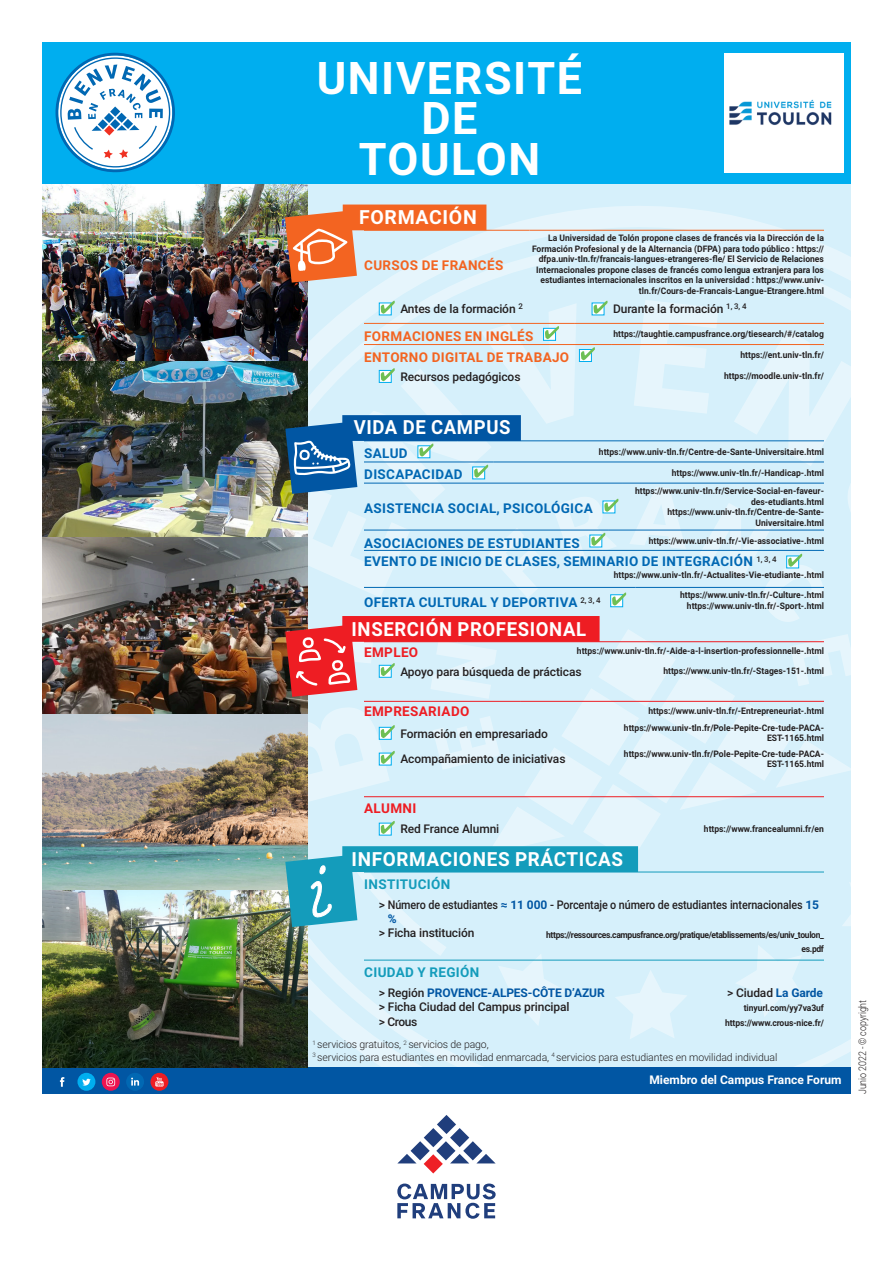
<style>
.page{position:relative;width:893px;height:1263px;background:#fff}
.page>*{position:absolute;margin:0;border:0;box-sizing:border-box;transform-origin:0 0}
.t1{font:700 45px/40.5px "Roboto";letter-spacing:.035em;color:#fff;text-align:center}
.t2{font:700 19.5px "Roboto";letter-spacing:.035em;color:#fff;scale:.95 1}
.t3{font:700 19.5px "Roboto";letter-spacing:.035em;color:#fff}
.t4{font:700 13.5px "Roboto";letter-spacing:.025em;color:#0168b3}
.t5{font:700 13.5px "Roboto";letter-spacing:.025em;color:#f36421}
.t6{font:700 13.5px "Roboto";letter-spacing:.025em;color:#ee1d23}
.t7{font:700 13.5px "Roboto";letter-spacing:.025em;color:#149cbb}
.t8{font:500 12px/14.2px "Roboto";letter-spacing:-.01em;color:#231f20}
.t9{font:700 12px "Roboto";letter-spacing:-.01em;color:#0156a3}
.t10{font:700 12px "Roboto";color:#fff}
.t11{font:300 10.5px/12.6px "Roboto";letter-spacing:-.01em;color:#231f20}
.t12{font:300 10.5px "Roboto";letter-spacing:-.01em;color:#231f20;scale:.85 1}
.t13{font:700 9px/10.5px "Roboto";color:#231f20;text-align:right;scale:.95 1}
.t14{font:700 9px/14.2px "Roboto";letter-spacing:-.04em;color:#231f20;text-align:right;scale:.95 1}
.s1{font-weight:700;color:#0156a3}
.s2{font-weight:500;color:#231f20}
</style>
<div class="page">
<div style="left:42px;top:42px;width:808px;height:143px;background:#00aeef"></div>
<svg style="left:124px;top:160px;width:727px;height:68px"></svg>
<svg style="left:308px;top:228px;width:543px;height:839px;background:#d9f0fa"></svg>
<div style="left:42px;top:1067px;width:809px;height:27px;background:#0156a3"></div>
<svg style="left:55px;top:52px;width:121px;height:120px"></svg>
<div style="left:77px;top:1073px;width:18px;height:18px;background:#00aeef;border-radius:50%"></div>
<svg style="left:102px;top:1073px;width:18px;height:18px"></svg>
<div style="left:126px;top:1073px;width:18px;height:18px;background:#0168b3;border-radius:50%"></div>
<div style="left:150px;top:1073px;width:18px;height:18px;background:#ee1d23;border-radius:50%"></div>
<svg style="left:60px;top:1077px;width:4px;height:10px"></svg>
<svg style="left:82px;top:1079px;width:9px;height:6px"></svg>
<svg style="left:106px;top:1077px;width:9px;height:9px"></svg>
<svg style="left:131px;top:1077px;width:8px;height:8px"></svg>
<svg style="left:155px;top:1077px;width:9px;height:9px"></svg>
<svg style="left:397px;top:1115px;width:99px;height:58px"></svg>
<svg style="left:397px;top:1183px;width:98px;height:35px"></svg>
<img style="left:42px;top:185px;width:266px;height:353px">
<img style="left:42px;top:361px;width:223px;height:176px">
<img style="left:42px;top:538px;width:223px;height:176px">
<img style="left:42px;top:714px;width:223px;height:176px">
<img style="left:42px;top:890px;width:266px;height:177px">
<div style="left:725px;top:54px;width:119px;height:119px;background:#fff"></div>
<img style="left:729px;top:99px;width:103px;height:26px">
<svg style="left:285px;top:205px;width:201px;height:78px;background:#e3ac91"></svg>
<hr style="left:364px;top:230px;width:165px;height:1px;background:#f36421">
<hr style="left:529px;top:230px;width:295px;height:1px;background:#f36421">
<svg style="left:265px;top:300px;width:586px;height:739px;background:#c7dce6"></svg>
<h1 class="t1" style="left:317px;top:56px;width:267px">UNIVERSITÉ</h1>
<h1 class="t1" style="left:359px;top:96px;width:183px">DE<br>TOULON</h1>
<h2 class="t3" style="left:359px;top:203px;width:119px">FORMACIÓN</h2>
<h3 class="t5" style="left:364px;top:256px;width:141px">CURSOS DE FRANCÉS</h3>
<p class="t13" style="left:532px;top:232px;width:309px">La Universidad de Tolón propone clases de francés via la Dirección de la Formación Profesional y de la Alternancia (DFPA) para todo público : https:// dfpa.univ-tln.fr/francais-langues-etrangeres-fle/ El Servicio de Relaciones Internacionales propone clases de francés como lengua extranjera para los estudiantes internacionales inscritos en la universidad : https://www.univ&shy;tln.fr/Cours-de-Francais-Langue-Etrangere.html</p>
<h3 class="t8" style="left:400px;top:301px;width:124px">Antes de la formación <sup>2</sup></h3>
<h3 class="t8" style="left:613px;top:301px;width:135px">Durante la formación <sup>1,</sup> <sup>3,</sup> <sup>4</sup></h3>
<h3 class="t5" style="left:364px;top:327px;width:171px">FORMACIONES EN INGLÉS</h3>
<p class="t13" style="left:613px;top:328px;width:223px">https://taughtie.campusfrance.org/tiesearch/#/catalog</p>
<h3 class="t5" style="left:364px;top:348px;width:207px">ENTORNO DIGITAL DE TRABAJO</h3>
<p class="t13" style="left:740px;top:350px;width:89px">https://ent.univ-tln.fr/</p>
<h3 class="t8" style="left:400px;top:369px;width:122px">Recursos pedagógicos</h3>
<p class="t13" style="left:724px;top:371px;width:107px">https://moodle.univ-tln.fr/</p>
<h2 class="t2" style="left:354px;top:414px;width:167px">VIDA DE CAMPUS</h2>
<h3 class="t4" style="left:364px;top:444px;width:45px">SALUD</h3>
<p class="t13" style="left:599px;top:446px;width:238px">https://www.univ-tln.fr/Centre-de-Sante-Universitaire.html</p>
<h3 class="t4" style="left:364px;top:465px;width:100px">DISCAPACIDAD</h3>
<p class="t13" style="left:672px;top:467px;width:162px">https://www.univ-tln.fr/-Handicap-.html</p>
<h3 class="t4" style="left:364px;top:499px;width:230px">ASISTENCIA SOCIAL, PSICOLÓGICA</h3>
<p class="t13" style="left:635px;top:485px;width:200px">https://www.univ-tln.fr/Service-Social-en-faveur&shy;des-etudiants.html https://www.univ-tln.fr/Centre-de-Sante-Universitaire.html</p>
<h3 class="t4" style="left:364px;top:533px;width:217px">ASOCIACIONES DE ESTUDIANTES</h3>
<p class="t13" style="left:649px;top:535px;width:186px">https://www.univ-tln.fr/-Vie-associative-.html</p>
<h3 class="t4" style="left:364px;top:552px;width:414px">EVENTO DE INICIO DE CLASES, SEMINARIO DE INTEGRACIÓN <sup>1,</sup> <sup>3,</sup> <sup>4</sup></h3>
<p class="t13" style="left:614px;top:569px;width:223px">https://www.univ-tln.fr/-Actualites-Vie-etudiante-.html</p>
<h3 class="t4" style="left:364px;top:593px;width:238px">OFERTA CULTURAL Y DEPORTIVA <sup>2,</sup> <sup>3,</sup> <sup>4</sup></h3>
<p class="t13" style="left:680px;top:590px;width:153px">https://www.univ-tln.fr/-Culture-.html https://www.univ-tln.fr/-Sport-.html</p>
<h3 class="t6" style="left:364px;top:643px;width:55px">EMPLEO</h3>
<p class="t13" style="left:577px;top:646px;width:262px">https://www.univ-tln.fr/-Aide-a-l-insertion-professionnelle-.html</p>
<h3 class="t8" style="left:400px;top:664px;width:183px">Apoyo para búsqueda de prácticas</h3>
<p class="t13" style="left:663px;top:665px;width:170px">https://www.univ-tln.fr/-Stages-151-.html</p>
<h3 class="t6" style="left:364px;top:702px;width:107px">EMPRESARIADO</h3>
<p class="t13" style="left:648px;top:705px;width:186px">https://www.univ-tln.fr/-Entrepreneuriat-.html</p>
<h3 class="t8" style="left:400px;top:726px;width:149px">Formación en empresariado</h3>
<p class="t13" style="left:624px;top:722px;width:212px">https://www.univ-tln.fr/Pole-Pepite-Cre-tude-PACA-<br>EST-1165.html</p>
<h3 class="t8" style="left:400px;top:751px;width:167px">Acompañamiento de iniciativas</h3>
<p class="t13" style="left:624px;top:748px;width:212px">https://www.univ-tln.fr/Pole-Pepite-Cre-tude-PACA-<br>EST-1165.html</p>
<h3 class="t6" style="left:364px;top:798px;width:54px">ALUMNI</h3>
<h3 class="t8" style="left:400px;top:821px;width:100px">Red France Alumni</h3>
<p class="t13" style="left:704px;top:823px;width:128px">https://www.francealumni.fr/en</p>
<h2 class="t2" style="left:352px;top:615px;width:249px">INSERCIÓN PROFESIONAL</h2>
<h2 class="t3" style="left:352px;top:845px;width:273px">INFORMACIONES PRÁCTICAS</h2>
<h3 class="t7" style="left:364px;top:875px;width:88px">INSTITUCIÓN</h3>
<h3 class="t8" style="left:388px;top:897px;width:433px;text-indent:-9px">&gt; Número de estudiantes <span class="s1">≈ 11 000</span> - Porcentaje o número de estudiantes internacionales <span class="s1">15 %</span></h3>
<h3 class="t8" style="left:379px;top:926px;width:97px">&gt; Ficha institución</h3>
<p class="t14" style="left:546px;top:927px;width:294px">https://ressources.campusfrance.org/pratique/etablissements/es/univ_toulon_ es.pdf</p>
<h3 class="t7" style="left:364px;top:963px;width:117px">CIUDAD Y REGIÓN</h3>
<h3 class="t9" style="left:379px;top:984px;width:227px"><span class="s2">&gt; Región</span> PROVENCE-ALPES-CÔTE D’AZUR</h3>
<h3 class="t8" style="left:727px;top:985px;width:97px">&gt; Ciudad <span class="s1">La Garde</span></h3>
<h3 class="t8" style="left:379px;top:999px;width:192px">&gt; Ficha Ciudad del Campus principal</h3>
<p class="t13" style="left:744px;top:1002px;width:86px">tinyurl.com/yy7va3uf</p>
<h3 class="t8" style="left:379px;top:1014px;width:40px">&gt; Crous</h3>
<p class="t13" style="left:725px;top:1017px;width:106px">https://www.crous-nice.fr/</p>
<p class="t11" style="left:313px;top:1038px;width:466px"><sup>1</sup> servicios gratuitos, <sup>2</sup> servicios de pago,<br><sup>3</sup> servicios para estudiantes en movilidad enmarcada, <sup>4</sup> servicios para estudiantes en movilidad individual</p>
<h3 class="t10" style="left:649px;top:1071px;width:194px">Miembro del Campus France Forum</h3>
<p class="t12" style="left:855px;top:1094px;width:112px;rotate:-90deg">Junio 2022 - © copyright</p>
</div>
